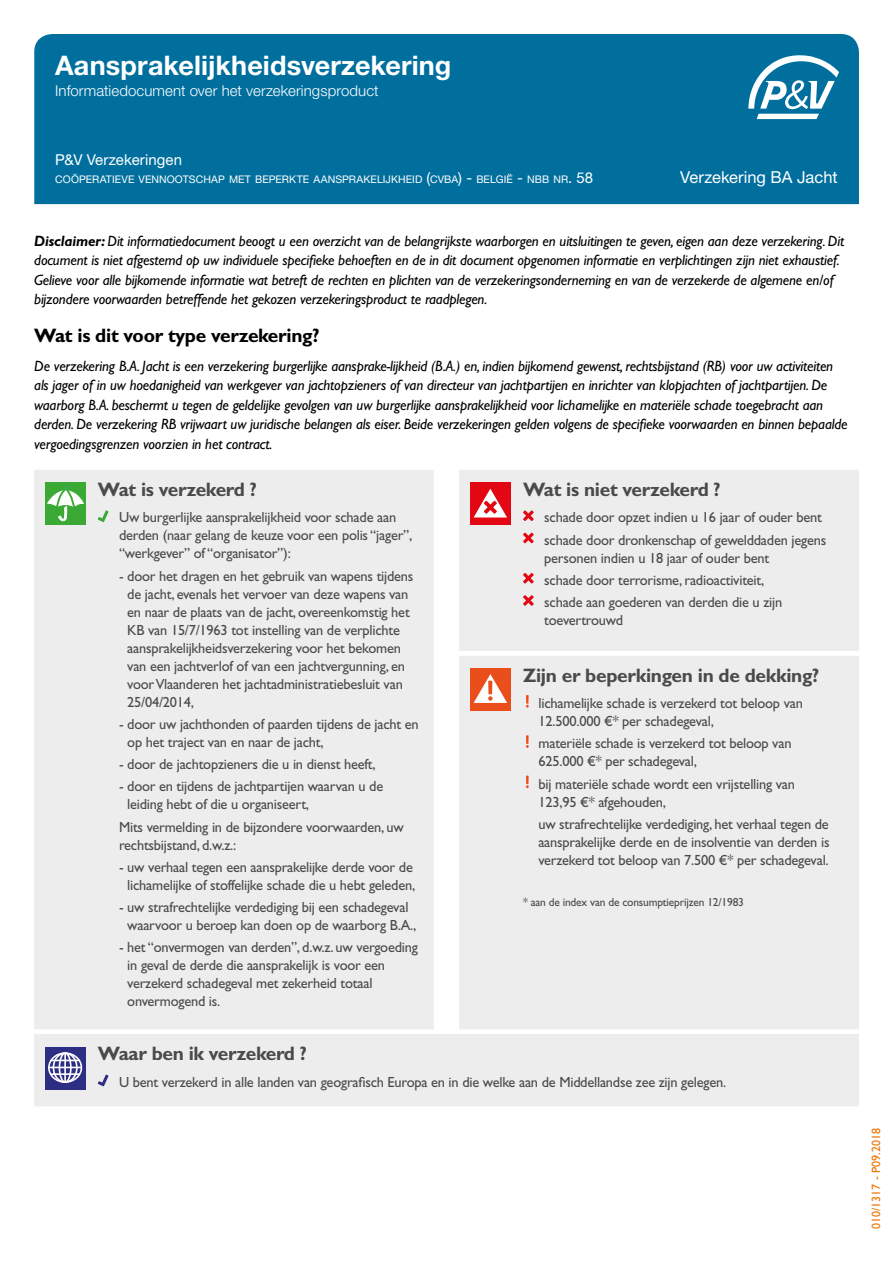
<style>
.page{position:relative;width:893px;height:1263px;background:#fff}
.page>*{position:absolute;margin:0;border:0;box-sizing:border-box;transform-origin:0 0}
.t1{font:700 27px "Helvetica Neue LT Std";letter-spacing:.005em;color:#fff}
.t2{font:700 19.5px "Gill Sans Std";letter-spacing:-.015em;color:#4a4a49}
.t3{font:700 19.5px "Gill Sans Std";letter-spacing:-.015em;color:#000}
.t4{font:16.5px "Helvetica Neue LT Std";color:#fff}
.t5{font:italic 15px/19.5px "Gill Sans Std";letter-spacing:-.01em;color:#000}
.t6{font:300 15px "Helvetica Neue LT Std";letter-spacing:.005em;color:#fff}
.t7{font:15px "Helvetica Neue LT Std";letter-spacing:.005em;color:#fff}
.t8{font:14.7px/18px "Gill Sans Std";letter-spacing:-.015em;color:#4a4a49}
.t9{font:12px "Gill Sans";color:#ee7402}
.t10{font:11.7px "Gill Sans Std";letter-spacing:-.015em;color:#4a4a49}
.t11{font:10.5px "Helvetica Neue LT Std";letter-spacing:.005em;color:#fff}
.s1{font-size:15px}
.s2{font-weight:700}
</style>
<div class="page">
<div style="left:34px;top:34px;width:825px;height:170px;background:#006f9e"></div>
<svg style="left:748px;top:55px;width:91px;height:64px"></svg>
<div style="left:34px;top:470px;width:825px;height:636px;background:#ededed"></div>
<svg style="left:459px;top:651px;width:400px;height:5px"></svg>
<div style="left:45px;top:482px;width:41px;height:43px;background:#3aaa35"></div>
<svg style="left:47px;top:486px;width:37px;height:35px"></svg>
<svg style="left:98px;top:510px;width:11px;height:12px"></svg>
<div style="left:470px;top:482px;width:41px;height:43px;background:#e30613"></div>
<svg style="left:474px;top:489px;width:33px;height:28px"></svg>
<svg style="left:523px;top:510px;width:11px;height:11px"></svg>
<svg style="left:523px;top:533px;width:11px;height:10px"></svg>
<svg style="left:523px;top:573px;width:11px;height:10px"></svg>
<svg style="left:523px;top:595px;width:11px;height:11px"></svg>
<div style="left:470px;top:668px;width:41px;height:43px;background:#e94e1b"></div>
<svg style="left:474px;top:674px;width:33px;height:29px"></svg>
<svg style="left:526px;top:695px;width:3px;height:12px"></svg>
<svg style="left:526px;top:735px;width:3px;height:13px"></svg>
<svg style="left:526px;top:775px;width:3px;height:13px"></svg>
<svg style="left:45px;top:1047px;width:41px;height:42px"></svg>
<div style="left:48px;top:1052px;width:34px;height:31px;border:2px solid #fff;border-radius:50%"></div>
<div style="left:53px;top:1052px;width:25px;height:31px;border:2px solid #fff;border-radius:50%"></div>
<div style="left:59px;top:1052px;width:13px;height:31px;border:2px solid #fff;border-radius:50%"></div>
<hr style="left:64px;top:1053px;width:2px;height:30px;background:#fff">
<svg style="left:51px;top:1060px;width:29px;height:1px"></svg>
<hr style="left:51px;top:1073px;width:29px;height:2px;background:#fff">
<hr style="left:49px;top:1067px;width:32px;height:1px;background:#fff">
<svg style="left:98px;top:1074px;width:11px;height:12px"></svg>
<h1 class="t1" style="left:55px;top:48px;width:398px">Aansprakelijkheidsverzekering</h1>
<p class="t6" style="left:55px;top:81px;width:325px">Informatiedocument over het verzekeringsproduct</p>
<p class="t7" style="left:55px;top:151px;width:128px">P&amp;V Verzekeringen</p>
<p class="t11" style="left:55px;top:173px;width:539px">COÖPERATIEVE VENNOOTSCHAP MET BEPERKTE AANSPRAKELIJKHEID <span class="s1">(</span>CVBA<span class="s1">) -</span> BELGIË <span class="s1">-</span> NBB NR<span class="s1">. 58</span></p>
<p class="t4" style="left:680px;top:167px;width:159px">Verzekering BA Jacht</p>
<p class="t5" style="left:34px;top:231px;width:811px"><span class="s2">Disclaimer:</span> Dit informatiedocument beoogt u een overzicht van de belangrijkste waarborgen en uitsluitingen te geven, eigen aan deze verzekering. Dit document is niet afgestemd op uw individuele specifieke behoeften en de in dit document opgenomen informatie en verplichtingen zijn niet exhaustief.<br>Gelieve voor alle bijkomende informatie wat betreft de rechten en plichten van de verzekeringsonderneming en van de verzekerde de algemene en/of bijzondere voorwaarden betreffende het gekozen verzekeringsproduct te raadplegen.</p>
<h2 class="t3" style="left:34px;top:324px;width:287px">Wat is dit voor type verzekering?</h2>
<p class="t5" style="left:34px;top:356px;width:815px">De verzekering B.A. Jacht is een verzekering burgerlijke aansprake-lijkheid (B.A.) en, indien bijkomend gewenst, rechtsbijstand (RB) voor uw activiteiten als jager of in uw hoedanigheid van werkgever van jachtopzieners of van directeur van jachtpartijen en inrichter van klopjachten of jachtpartijen. De waarborg B.A. beschermt u tegen de geldelijke gevolgen van uw burgerlijke aansprakelijkheid voor lichamelijke en materiële schade toegebracht aan derden. De verzekering RB vrijwaart uw juridische belangen als eiser. Beide verzekeringen gelden volgens de specifieke voorwaarden en binnen bepaalde vergoedingsgrenzen voorzien in het contract.</p>
<h2 class="t2" style="left:98px;top:478px;width:161px">Wat is verzekerd ?</h2>
<p class="t8" style="left:119px;top:508px;width:295px">Uw burgerlijke aansprakelijkheid voor schade aan derden (naar gelang de keuze voor een polis “jager”, “werkgever” of “organisator”):</p>
<p class="t8" style="left:127px;top:567px;width:288px;text-indent:-8px">- door het dragen en het gebruik van wapens tijdens de jacht, evenals het vervoer van deze wapens van en naar de plaats van de jacht, overeenkomstig het KB van 15/7/1963 tot instelling van de verplichte aansprakelijkheidsverzekering voor het bekomen van een jachtverlof of van een jachtvergunning, en voor Vlaanderen het jachtadministratiebesluit van 25/04/2014,</p>
<p class="t8" style="left:127px;top:715px;width:293px;text-indent:-8px">- door uw jachthonden of paarden tijdens de jacht en op het traject van en naar de jacht,</p>
<p class="t8" style="left:119px;top:755px;width:258px">- door de jachtopzieners die u in dienst heeft,</p>
<p class="t8" style="left:127px;top:777px;width:258px;text-indent:-8px">- door en tijdens de jachtpartijen waarvan u de leiding hebt of die u organiseert,</p>
<p class="t8" style="left:119px;top:818px;width:286px">Mits vermelding in de bijzondere voorwaarden, uw rechtsbijstand, d.w.z.:</p>
<p class="t8" style="left:119px;top:858px;width:298px;text-align:center">- uw verhaal tegen een aansprakelijke derde voor de lichamelijke of stoffelijke schade die u hebt geleden,</p>
<p class="t8" style="left:119px;top:898px;width:299px;text-align:center">- uw strafrechtelijke verdediging bij een schadegeval waarvoor u beroep kan doen op de waarborg B.A.,</p>
<p class="t8" style="left:127px;top:938px;width:292px;text-indent:-8px">- het “onvermogen van derden”, d.w.z. uw vergoeding in geval de derde die aansprakelijk is voor een verzekerd schadegeval met zekerheid totaal onvermogend is.</p>
<h2 class="t2" style="left:523px;top:478px;width:199px">Wat is niet verzekerd ?</h2>
<p class="t8" style="left:544px;top:506px;width:283px;line-height:22.2px">schade door opzet indien u 16 jaar of ouder bent schade door dronkenschap of gewelddaden jegens</p>
<p class="t8" style="left:544px;top:547px;width:239px;line-height:22.2px">personen indien u 18 jaar of ouder bent schade door terrorisme, radioactiviteit, schade aan goederen van derden die u zijn</p>
<p class="t8" style="left:544px;top:611px;width:80px">toevertrouwd</p>
<h2 class="t2" style="left:523px;top:663px;width:298px">Zijn er beperkingen in de dekking?</h2>
<p class="t8" style="left:538px;top:694px;width:266px">lichamelijke schade is verzekerd tot beloop van<br>12.500.000 €* per schadegeval,</p>
<p class="t8" style="left:538px;top:734px;width:254px">materiële schade is verzekerd tot beloop van<br>625.000 €* per schadegeval,</p>
<p class="t8" style="left:538px;top:775px;width:258px">bij materiële schade wordt een vrijstelling van<br>123,95 €* afgehouden,</p>
<p class="t8" style="left:538px;top:815px;width:293px;text-align:justify">uw strafrechtelijke verdediging, het verhaal tegen de aansprakelijke derde en de insolventie van derden is verzekerd tot beloop van 7.500 €* per schadegeval.</p>
<p class="t10" style="left:523px;top:896px;width:222px">* aan de index van de consumptieprijzen 12/1983</p>
<h2 class="t2" style="left:98px;top:1042px;width:211px">Waar ben ik verzekerd ?</h2>
<p class="t8" style="left:119px;top:1073px;width:609px">U bent verzekerd in alle landen van geografisch Europa en in die welke aan de Middellandse zee zijn gelegen.</p>
<p class="t9" style="left:869px;top:1229px;width:102px;rotate:-90deg">010/1317 - P09.2018</p>
</div>
